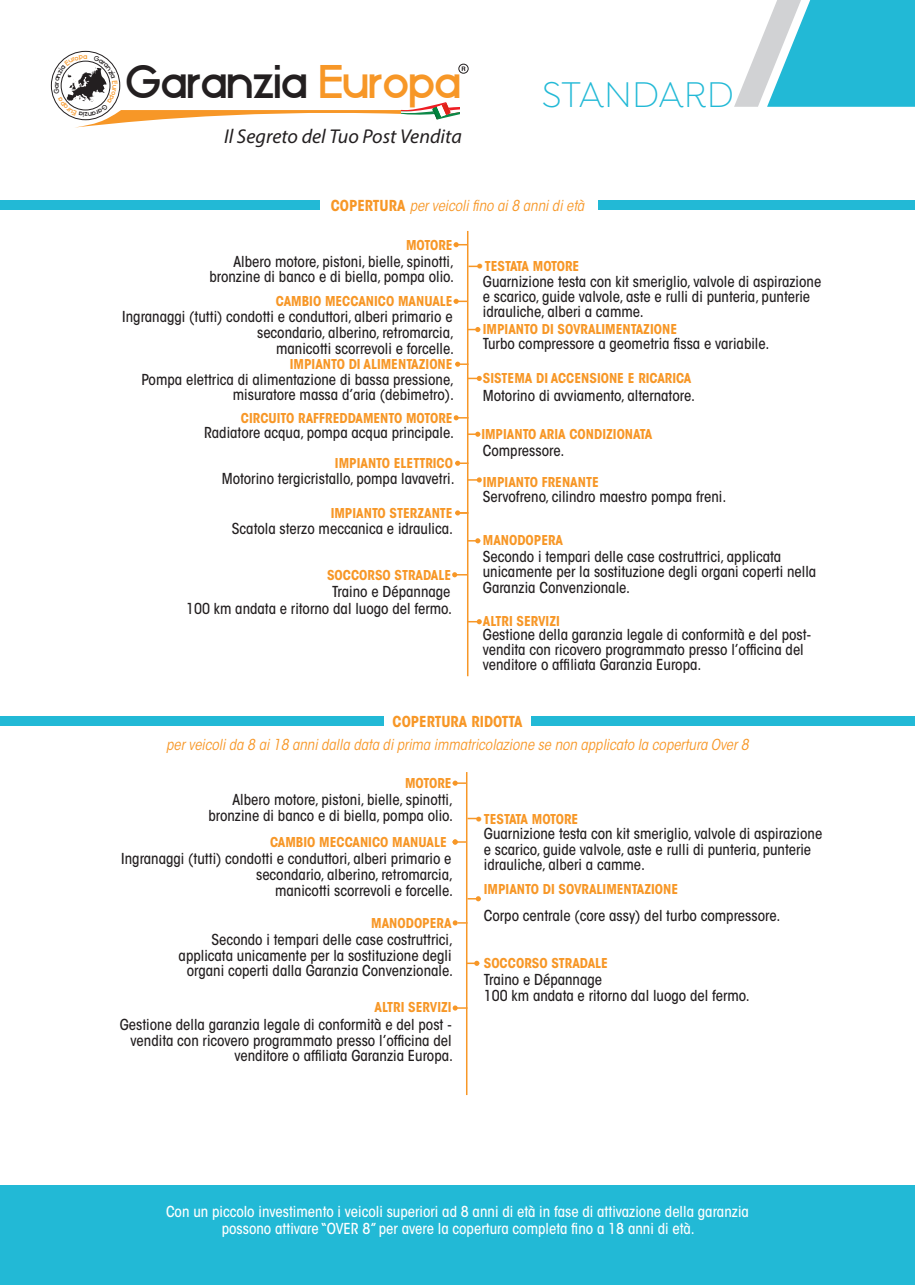
<style>
.page{position:relative;width:915px;height:1285px;background:#fff}
.page>*{position:absolute;margin:0;border:0;box-sizing:border-box;transform-origin:0 0}
.t1{font:48.3px "Blissful Thinking";color:#231f20}
.t2{font:300 38.1px "Isidora";color:#22b9d6}
.t3{font:italic 19.95px "Myriad Pro";color:#231f20}
.t4{font:500 condensed 15px/15.8px "ITC Avant Garde Std";color:#231f20;text-align:right}
.t5{font:500 condensed 15px "ITC Avant Garde Std";color:#fff}
.t6{font:italic condensed 15px "ITC Avant Garde Std";color:#f79727}
.t7{font:700 condensed 15px "ITC Avant Garde Std";color:#f79727}
.t8{font:700 condensed 13.5px "ITC Avant Garde Std";color:#f79727}
.s1{color:#f79727}
.s2{font-weight:700;font-style:normal}
</style>
<div class="page">
<div style="left:0;top:1184px;width:914px;height:100px;background:#22b9d6"></div>
<svg style="left:734px;top:0;width:180px;height:107px"></svg>
<div style="left:458px;top:64px;width:10px;height:9px;border:1px solid #231f20;border-radius:50%"></div>
<hr style="left:467px;top:231px;width:1px;height:445px;background:#f79727">
<svg style="left:468px;top:265px;width:10px;height:2px"></svg>
<svg style="left:453px;top:242px;width:14px;height:5px"></svg>
<svg style="left:468px;top:327px;width:12px;height:5px"></svg>
<svg style="left:453px;top:415px;width:14px;height:5px"></svg>
<svg style="left:468px;top:538px;width:12px;height:5px"></svg>
<svg style="left:468px;top:376px;width:13px;height:5px"></svg>
<svg style="left:453px;top:299px;width:14px;height:5px"></svg>
<svg style="left:455px;top:361px;width:12px;height:6px"></svg>
<svg style="left:468px;top:477px;width:13px;height:5px"></svg>
<svg style="left:452px;top:572px;width:15px;height:5px"></svg>
<svg style="left:468px;top:619px;width:13px;height:5px"></svg>
<svg style="left:468px;top:431px;width:12px;height:5px"></svg>
<svg style="left:455px;top:460px;width:12px;height:5px"></svg>
<svg style="left:455px;top:510px;width:12px;height:5px"></svg>
<div style="left:0;top:200px;width:319px;height:10px;background:#22b9d6"></div>
<div style="left:598px;top:200px;width:316px;height:10px;background:#22b9d6"></div>
<div style="left:0;top:716px;width:383px;height:10px;background:#22b9d6"></div>
<div style="left:531px;top:716px;width:383px;height:10px;background:#22b9d6"></div>
<hr style="left:466px;top:772px;width:1px;height:322px;background:#f79727">
<svg style="left:467px;top:817px;width:10px;height:2px"></svg>
<svg style="left:452px;top:780px;width:14px;height:5px"></svg>
<svg style="left:452px;top:920px;width:14px;height:5px"></svg>
<svg style="left:452px;top:839px;width:14px;height:5px"></svg>
<svg style="left:467px;top:896px;width:13px;height:5px"></svg>
<svg style="left:467px;top:960px;width:12px;height:5px"></svg>
<svg style="left:452px;top:1005px;width:14px;height:5px"></svg>
<svg style="left:51px;top:51px;width:414px;height:76px"></svg>
<p class="t1" style="left:127px;top:55px;width:336px">Garanzia <span class="s1">Europa</span></p>
<p class="t3" style="left:224px;top:123px;width:239px">Il Segreto del Tuo Post Vendita</p>
<p class="t2" style="left:541px;top:74px;width:193px">STANDARD</p>
<p class="t6" style="left:330px;top:196px;width:255px"><span class="s2">COPERTURA</span> per veicoli fino ai 8 anni di età</p>
<p class="t8" style="left:406px;top:236px;width:48px">MOTORE</p>
<p class="t4" style="left:233px;top:254px;width:222px">Albero motore, pistoni, bielle, spinotti,</p>
<p class="t4" style="left:209px;top:269px;width:246px">bronzine di banco e di biella, pompa olio.</p>
<p class="t8" style="left:276px;top:293px;width:178px">CAMBIO MECCANICO MANUALE</p>
<p class="t4" style="left:122px;top:309px;width:333px">Ingranaggi (tutti) condotti e conduttori, alberi primario e secondario, alberino, retromarcia,</p>
<p class="t4" style="left:276px;top:340px;width:179px">manicotti scorrevoli e forcelle.</p>
<p class="t8" style="left:290px;top:355px;width:164px">IMPIANTO DI ALIMENTAZIONE</p>
<p class="t4" style="left:141px;top:371px;width:314px">Pompa elettrica di alimentazione di bassa pressione, misuratore massa d’aria (debimetro).</p>
<p class="t8" style="left:241px;top:410px;width:213px">CIRCUITO RAFFREDDAMENTO MOTORE</p>
<p class="t4" style="left:204px;top:424px;width:251px">Radiatore acqua, pompa acqua principale.</p>
<p class="t8" style="left:335px;top:454px;width:120px">IMPIANTO ELETTRICO</p>
<p class="t4" style="left:222px;top:470px;width:234px">Motorino tergicristallo, pompa lavavetri.</p>
<p class="t8" style="left:330px;top:504px;width:123px">IMPIANTO STERZANTE</p>
<p class="t4" style="left:232px;top:521px;width:223px">Scatola sterzo meccanica e idraulica.</p>
<p class="t8" style="left:327px;top:566px;width:125px">SOCCORSO STRADALE</p>
<p class="t4" style="left:332px;top:583px;width:120px">Traino e Dépannage</p>
<p class="t4" style="left:186px;top:600px;width:267px">100 km andata e ritorno dal luogo del fermo.</p>
<p class="t8" style="left:476px;top:258px;width:104px">• TESTATA MOTORE</p>
<p class="t4" style="left:482px;top:274px;width:340px;line-height:15px;text-align:left">Guarnizione testa con kit smeriglio, valvole di aspirazione e scarico, guide valvole, aste e rulli di punteria, punterie idrauliche, alberi a camme.</p>
<p class="t8" style="left:482px;top:321px;width:196px">IMPIANTO DI SOVRALIMENTAZIONE</p>
<p class="t4" style="left:482px;top:336px;width:288px">Turbo compressore a geometria fissa e variabile.</p>
<p class="t8" style="left:482px;top:370px;width:210px">SISTEMA DI ACCENSIONE E RICARICA</p>
<p class="t4" style="left:482px;top:387px;width:214px">Motorino di avviamento, alternatore.</p>
<p class="t8" style="left:481px;top:425px;width:172px">IMPIANTO ARIA CONDIZIONATA</p>
<p class="t4" style="left:482px;top:442px;width:83px">Compressore.</p>
<p class="t8" style="left:482px;top:473px;width:117px">IMPIANTO FRENANTE</p>
<p class="t4" style="left:482px;top:488px;width:245px">Servofreno, cilindro maestro pompa freni.</p>
<p class="t8" style="left:482px;top:531px;width:82px">MANODOPERA</p>
<p class="t4" style="left:482px;top:548px;width:335px;text-align:left">Secondo i tempari delle case costruttrici, applicata unicamente per la sostituzione degli organi coperti nella<br>Garanzia Convenzionale.</p>
<p class="t8" style="left:482px;top:612px;width:78px">ALTRI SERVIZI</p>
<p class="t4" style="left:482px;top:627px;width:329px;line-height:15px;text-align:left">Gestione della garanzia legale di conformità e del post&shy;vendita con ricovero programmato presso l’officina del</p>
<p class="t4" style="left:482px;top:656px;width:220px">venditore o affiliata Garanzia Europa.</p>
<p class="t7" style="left:392px;top:712px;width:131px">COPERTURA RIDOTTA</p>
<p class="t6" style="left:166px;top:735px;width:583px">per veicoli da 8 ai 18 anni dalla data di prima immatricolazione se non applicato la copertura Over 8</p>
<p class="t8" style="left:405px;top:774px;width:48px">MOTORE</p>
<p class="t4" style="left:232px;top:792px;width:222px">Albero motore, pistoni, bielle, spinotti,</p>
<p class="t4" style="left:208px;top:807px;width:246px">bronzine di banco e di biella, pompa olio.</p>
<p class="t8" style="left:270px;top:833px;width:178px">CAMBIO MECCANICO MANUALE</p>
<p class="t4" style="left:121px;top:850px;width:333px">Ingranaggi (tutti) condotti e conduttori, alberi primario e secondario, alberino, retromarcia,</p>
<p class="t4" style="left:275px;top:882px;width:179px">manicotti scorrevoli e forcelle.</p>
<p class="t8" style="left:371px;top:914px;width:82px">MANODOPERA</p>
<p class="t4" style="left:178px;top:931px;width:276px">Secondo i tempari delle case costruttrici, applicata unicamente per la sostituzione degli organi coperti dalla Garanzia Convenzionale.</p>
<p class="t8" style="left:374px;top:998px;width:78px">ALTRI SERVIZI</p>
<p class="t4" style="left:120px;top:1016px;width:333px">Gestione della garanzia legale di conformità e del post - vendita con ricovero programmato presso l’officina del</p>
<p class="t4" style="left:234px;top:1047px;width:220px">venditore o affiliata Garanzia Europa.</p>
<p class="t8" style="left:475px;top:809px;width:104px">• TESTATA MOTORE</p>
<p class="t4" style="left:483px;top:825px;width:340px;text-align:left">Guarnizione testa con kit smeriglio, valvole di aspirazione e scarico, guide valvole, aste e rulli di punteria, punterie idrauliche, alberi a camme.</p>
<p class="t8" style="left:483px;top:880px;width:196px">IMPIANTO DI SOVRALIMENTAZIONE</p>
<p class="t4" style="left:483px;top:907px;width:298px">Corpo centrale (core assy) del turbo compressore.</p>
<p class="t8" style="left:483px;top:954px;width:125px">SOCCORSO STRADALE</p>
<p class="t4" style="left:483px;top:971px;width:120px">Traino e Dépannage</p>
<p class="t4" style="left:483px;top:987px;width:267px">100 km andata e ritorno dal luogo del fermo.</p>
<p class="t5" style="left:166px;top:1202px;width:584px">Con un piccolo investimento i veicoli superiori ad 8 anni di età in fase di attivazione della garanzia</p>
<p class="t5" style="left:222px;top:1218px;width:474px">possono attivare “OVER 8” per avere la copertura completa fino a 18 anni di età.</p>
</div>
